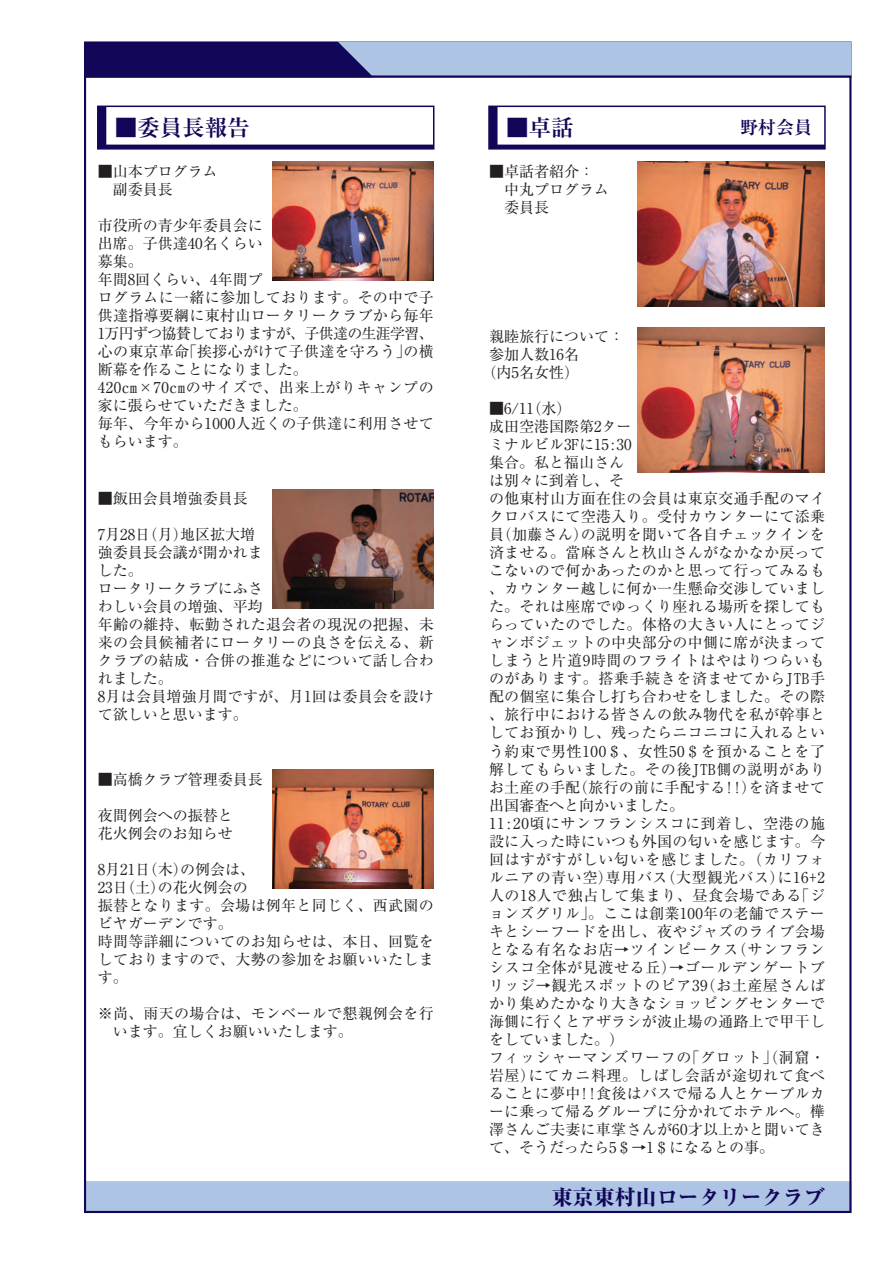
<style>
.page{position:relative;width:893px;height:1263px;background:#fff}
.page>*{position:absolute;margin:0;border:0;box-sizing:border-box;transform-origin:0 0}
.t1{font:700 22.5px "Ryumin Pro";color:#110658}
.t2{font:800 21px "Ryumin Pro";color:#110658}
.t3{font:700 18px "Ryumin Pro";color:#110658}
.t4{font:15px/18px "Ryumin Pro";letter-spacing:.02em;color:#231f20}
.t5{font:15px/18px "Ryumin Pro";color:#231f20}
</style>
<div class="page">
<div style="left:84px;top:41px;width:767px;height:37px;background:#110658;border:2px solid #110658"></div>
<svg style="left:335px;top:41px;width:517px;height:38px;background:#a0b2d7"></svg>
<div style="left:84px;top:1181px;width:767px;height:32px;background:#adc4e5"></div>
<svg style="left:100px;top:109px;width:331px;height:38px"></svg>
<div style="left:97px;top:106px;width:337px;height:44px;border:2px solid #110658"></div>
<img style="left:272px;top:162px;width:162px;height:119px">
<img style="left:638px;top:162px;width:187px;height:144px">
<img style="left:638px;top:327px;width:187px;height:145px">
<img style="left:272px;top:489px;width:162px;height:119px">
<img style="left:272px;top:770px;width:162px;height:119px">
<svg style="left:491px;top:109px;width:332px;height:38px"></svg>
<div style="left:488px;top:106px;width:338px;height:44px;border:2px solid #110658"></div>
<h1 class="t1" style="left:115px;top:109px;width:136px">■委員長報告</h1>
<p class="t5" style="left:98px;top:161px;width:122px">■山本プログラム　副委員長</p>
<p class="t4" style="left:98px;top:215px;width:337px">市役所の青少年委員会に<br>出席。子供達40名くらい<br>募集。<br>年間8回くらい、4年間プ<br>ログラムに一緒に参加しております。その中で子供達指導要綱に東村山ロータリークラブから毎年<br>1万円ずつ協賛しておりますが、子供達の生涯学習、心の東京革命｢挨拶心がけて子供達を守ろう｣の横断幕を作ることになりました。<br>420cm×70cmのサイズで、出来上がりキャンプの家に張らせていただきました。<br>毎年、今年から1000人近くの子供達に利用させてもらいます。</p>
<p class="t5" style="left:98px;top:488px;width:152px">■飯田会員増強委員長</p>
<p class="t4" style="left:98px;top:524px;width:337px">7月28日(月)地区拡大増<br>強委員長会議が開かれま<br>した。<br>ロータリークラブにふさ<br>わしい会員の増強、平均<br>年齢の維持、転勤された退会者の現況の把握、未来の会員候補者にロータリーの良さを伝える、新クラブの結成・合併の推進などについて話し合われました。<br>8月は会員増強月間ですが、月1回は委員会を設けて欲しいと思います。</p>
<p class="t5" style="left:98px;top:769px;width:167px">■高橋クラブ管理委員長</p>
<p class="t5" style="left:98px;top:805px;width:137px">夜間例会への振替と花火例会のお知らせ</p>
<p class="t4" style="left:98px;top:859px;width:337px">8月21日(木)の例会は、<br>23日(土)の花火例会の<br>振替となります。会場は例年と同じく、西武園のビヤガーデンです。<br>時間等詳細についてのお知らせは、本日、回覧をしておりますので、大勢の参加をお願いいたします。</p>
<p class="t4" style="left:113px;top:1003px;width:322px;text-indent:-15px">※尚、雨天の場合は、モンベールで懇親例会を行います。宜しくお願いいたします。</p>
<h1 class="t1" style="left:506px;top:109px;width:69px">■卓話</h1>
<p class="t4" style="left:489px;top:161px;width:106px">■卓話者紹介：</p>
<p class="t5" style="left:489px;top:179px;width:121px">　中丸プログラム</p>
<p class="t4" style="left:504px;top:197px;width:46px">委員長</p>
<p class="t3" style="left:740px;top:113px;width:73px">野村会員</p>
<p class="t5" style="left:489px;top:327px;width:136px">親睦旅行について：参加人数16名<br>(内5名女性)</p>
<p class="t4" style="left:489px;top:399px;width:338px">■6/11(水)<br>成田空港国際第2ター<br>ミナルビル3Fに15:30<br>集合。私と福山さん<br>は別々に到着し、そ<br>の他東村山方面在住の会員は東京交通手配のマイクロバスにて空港入り。受付カウンターにて添乗員(加藤さん)の説明を聞いて各自チェックインを済ませる。當麻さんと杦山さんがなかなか戻ってこないので何かあったのかと思って行ってみるも、カウンター越しに何か一生懸命交渉していました。それは座席でゆっくり座れる場所を探してもらっていたのでした。体格の大きい人にとってジャンボジェットの中央部分の中側に席が決まってしまうと片道9時間のフライトはやはりつらいものがあります。搭乗手続きを済ませてからJTB手配の個室に集合し打ち合わせをしました。その際、旅行中における皆さんの飲み物代を私が幹事としてお預かりし、残ったらニコニコに入れるという約束で男性100＄、女性50＄を預かることを了解してもらいました。その後JTB側の説明がありお土産の手配(旅行の前に手配する!!)を済ませて出国審査へと向かいました。<br>11:20頃にサンフランシスコに到着し、空港の施設に入った時にいつも外国の匂いを感じます。今回はすがすがしい匂いを感じました。(カリフォルニアの青い空)専用バス(大型観光バス)に16+2人の18人で独占して集まり、昼食会場である｢ジョンズグリル｣。ここは創業100年の老舗でステーキとシーフードを出し、夜やジャズのライブ会場となる有名なお店→ツインピークス(サンフランシスコ全体が見渡せる丘)→ゴールデンゲートブリッジ→観光スポットのピア39(お土産屋さんばかり集めたかなり大きなショッピングセンターで海側に行くとアザラシが波止場の通路上で甲干しをしていました。)<br>フィッシャーマンズワーフの｢グロット｣(洞窟・岩屋)にてカニ料理。しばし会話が途切れて食べることに夢中!!食後はバスで帰る人とケーブルカーに乗って帰るグループに分かれてホテルへ。樺澤さんご夫妻に車掌さんが60才以上かと聞いてきて、そうだったら5＄→1＄になるとの事。</p>
<h2 class="t2" style="left:552px;top:1180px;width:274px">東京東村山ロータリークラブ</h2>
</div>
